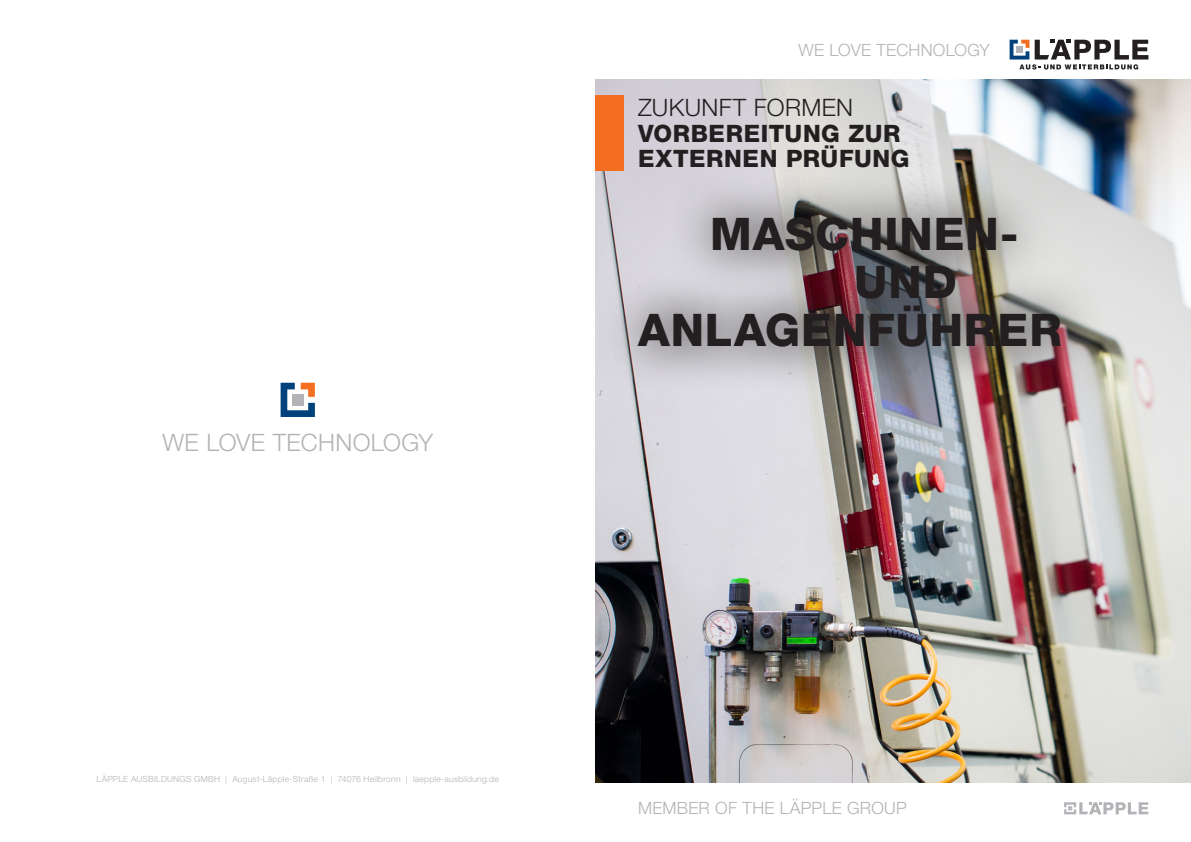
<style>
.page{position:relative;width:1191px;height:842px;background:#fff}
.page>*{position:absolute;margin:0;border:0;box-sizing:border-box;transform-origin:0 0}
.t1{font:800 45px/48px "Helvetica Neue LT Pro";letter-spacing:.02em;color:#231f20}
.LÄPPLE_CD_Headline{font:800 24px/25.3px "Helvetica Neue LT Pro";letter-spacing:.025em;color:#231f20}
.LÄPPLE_CD_Headline-2{font:300 24px "Helvetica Neue LT Pro";letter-spacing:.015em;color:#b2b3b7}
.LÄPPLE_CD_Headline-3{font:300 24px "Helvetica Neue LT Pro";letter-spacing:.015em;color:#231f20}
.LÄPPLE_CD_Slogan_Titel{font:300 16.9px "Helvetica Neue LT Pro";letter-spacing:.015em;color:#b2b3b7}
.LÄPPLE_CD_Fliesstext{font:300 8.5px "Helvetica Neue LT Pro";letter-spacing:.03em;color:#b2b3b7}
</style>
<div class="page">
<img style="left:595px;top:79px;width:596px;height:703px">
<img style="left:598px;top:174px;width:504px;height:216px">
<div style="left:595px;top:95px;width:29px;height:76px;background:#f36e21"></div>
<svg style="left:1009px;top:40px;width:139px;height:30px"></svg>
<svg style="left:1064px;top:802px;width:84px;height:12px"></svg>
<svg style="left:281px;top:383px;width:34px;height:34px"></svg>
<div style="left:292px;top:394px;width:12px;height:12px;background:#b2b3b7"></div>
<p class="LÄPPLE_CD_Headline-2" style="left:162px;top:428px;width:272px">WE LOVE TECHNOLOGY</p>
<p class="LÄPPLE_CD_Fliesstext" style="left:97px;top:774px;width:404px">LÄPPLE AUSBILDUNGS GMBH | August-Läpple-Straße 1 | 74076 Heilbronn | laepple-ausbildung.de</p>
<p class="LÄPPLE_CD_Slogan_Titel" style="left:798px;top:39px;width:193px">WE LOVE TECHNOLOGY</p>
<p class="LÄPPLE_CD_Headline-3" style="left:638px;top:93px;width:216px">ZUKUNFT FORMEN</p>
<p class="LÄPPLE_CD_Headline" style="left:638px;top:120px;width:273px">VORBEREITUNG ZUR<br>EXTERNEN PRÜFUNG</p>
<p class="t1" style="left:710px;top:210px;width:310px">MASCHINEN-</p>
<p class="t1" style="left:638px;top:258px;width:425px;text-indent:216px">UND<br>ANLAGENFÜHRER</p>
<p class="LÄPPLE_CD_Slogan_Titel" style="left:638px;top:798px;width:270px">MEMBER OF THE LÄPPLE GROUP</p>
</div>
